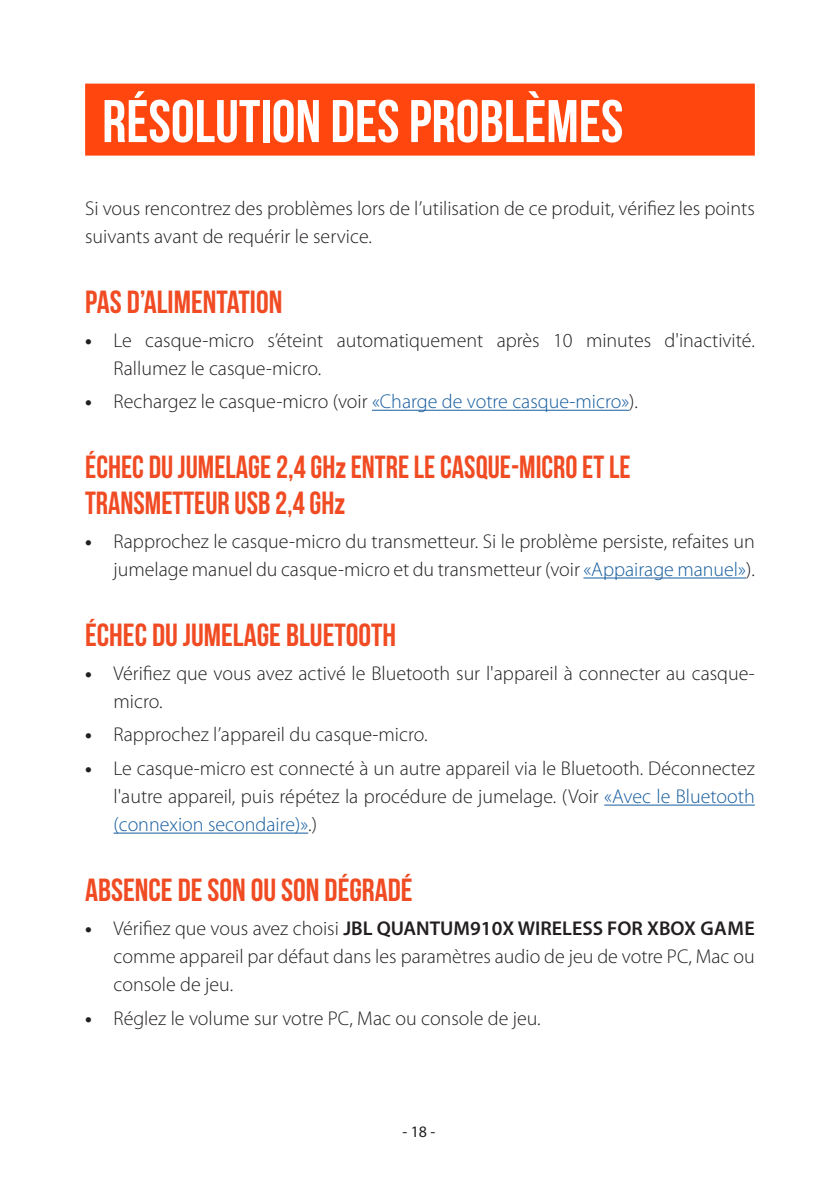
<style>
.page{position:relative;width:840px;height:1191px;background:#fff}
.page>*{position:absolute;margin:0;border:0;box-sizing:border-box;transform-origin:0 0}
.Title1{font:700 60px "Bebas Neue";color:#fff}
.Title3{font:700 32px "Bebas Neue";color:#f04b23}
.Title3-2{font:700 32px/36px "Bebas Neue";color:#f04b23;scale:.95 1}
.Body{font:300 20px/28px "Myriad Pro";color:#231f20}
.t1{font:16px "Myriad Pro";color:#231f20}
.s1{font-weight:700}
.s2{color:#175d9e}
.s3{font-family:"Myriad Pro";font-stretch:condensed}
.s4{font-weight:600}
</style>
<div class="page">
<div style="left:85px;top:84px;width:669px;height:72px;background:#ff460f"></div>
<hr style="left:372px;top:410px;width:257px;height:1px;background:#175d9e">
<hr style="left:583px;top:577px;width:162px;height:1px;background:#175d9e">
<hr style="left:604px;top:804px;width:150px;height:1px;background:#175d9e">
<hr style="left:113px;top:832px;width:195px;height:1px;background:#175d9e">
<p class="Title1" style="left:102px;top:88px;width:522px">RÉSOLUTION DES PROBLÈMES</p>
<p class="Body" style="left:85px;top:194px;width:670px">Si vous rencontrez des problèmes lors de l’utilisation de ce produit, vérifiez les points suivants avant de requérir le service.</p>
<p class="Title3" style="left:85px;top:284px;width:199px">PAS D’ALIMENTATION</p>
<p class="Body" style="left:113px;top:326px;width:642px;text-indent:-28px"><span class="s1">•</span> Le casque-micro s’éteint automatiquement après 10 minutes d'inactivité.<br>Rallumez le casque-micro.</p>
<p class="Body" style="left:85px;top:388px;width:554px"><span class="s1">•</span> Rechargez le casque-micro (voir <span class="s2">«Charge de votre casque-micro»</span>).</p>
<p class="Title3-2" style="left:85px;top:449px;width:575px">ÉCHEC DU JUMELAGE 2,4 GH<span class="s3">z</span> ENTRE LE CASQUE-MICRO ET LE<br>TRANSMETTEUR USB 2,4 GH<span class="s3">z</span></p>
<p class="Body" style="left:85px;top:527px;width:671px;text-align:right"><span class="s1">•</span> Rapprochez le casque-micro du transmetteur. Si le problème persiste, refaites un jumelage manuel du casque-micro et du transmetteur (voir <span class="s2">«Appairage manuel»</span>).</p>
<p class="Title3" style="left:85px;top:617px;width:312px">ÉCHEC DU JUMELAGE BLUETOOTH</p>
<p class="Body" style="left:113px;top:659px;width:642px;text-indent:-28px"><span class="s1">•</span> Vérifiez que vous avez activé le Bluetooth sur l'appareil à connecter au casque&shy;micro.</p>
<p class="Body" style="left:85px;top:721px;width:344px"><span class="s1">•</span> Rapprochez l’appareil du casque-micro.</p>
<p class="Body" style="left:113px;top:754px;width:642px;text-align:justify;text-indent:-28px"><span class="s1">•</span> Le casque-micro est connecté à un autre appareil via le Bluetooth. Déconnectez l'autre appareil, puis répétez la procédure de jumelage. (Voir <span class="s2">«Avec le Bluetooth (connexion secondaire)»</span>.)</p>
<p class="Title3" style="left:85px;top:872px;width:329px">ABSENCE DE SON OU SON DÉGRADÉ</p>
<p class="Body" style="left:113px;top:914px;width:642px;text-align:justify;text-indent:-28px"><span class="s1">•</span> Vérifiez que vous avez choisi <span class="s4">JBL QUANTUM910X WIRELESS FOR XBOX GAME </span>comme appareil par défaut dans les paramètres audio de jeu de votre PC, Mac ou console de jeu.</p>
<p class="Body" style="left:85px;top:1004px;width:457px"><span class="s1">•</span> Réglez le volume sur votre PC, Mac ou console de jeu.</p>
<p class="t1" style="left:402px;top:1122px;width:35px">- 18 -</p>
</div>
